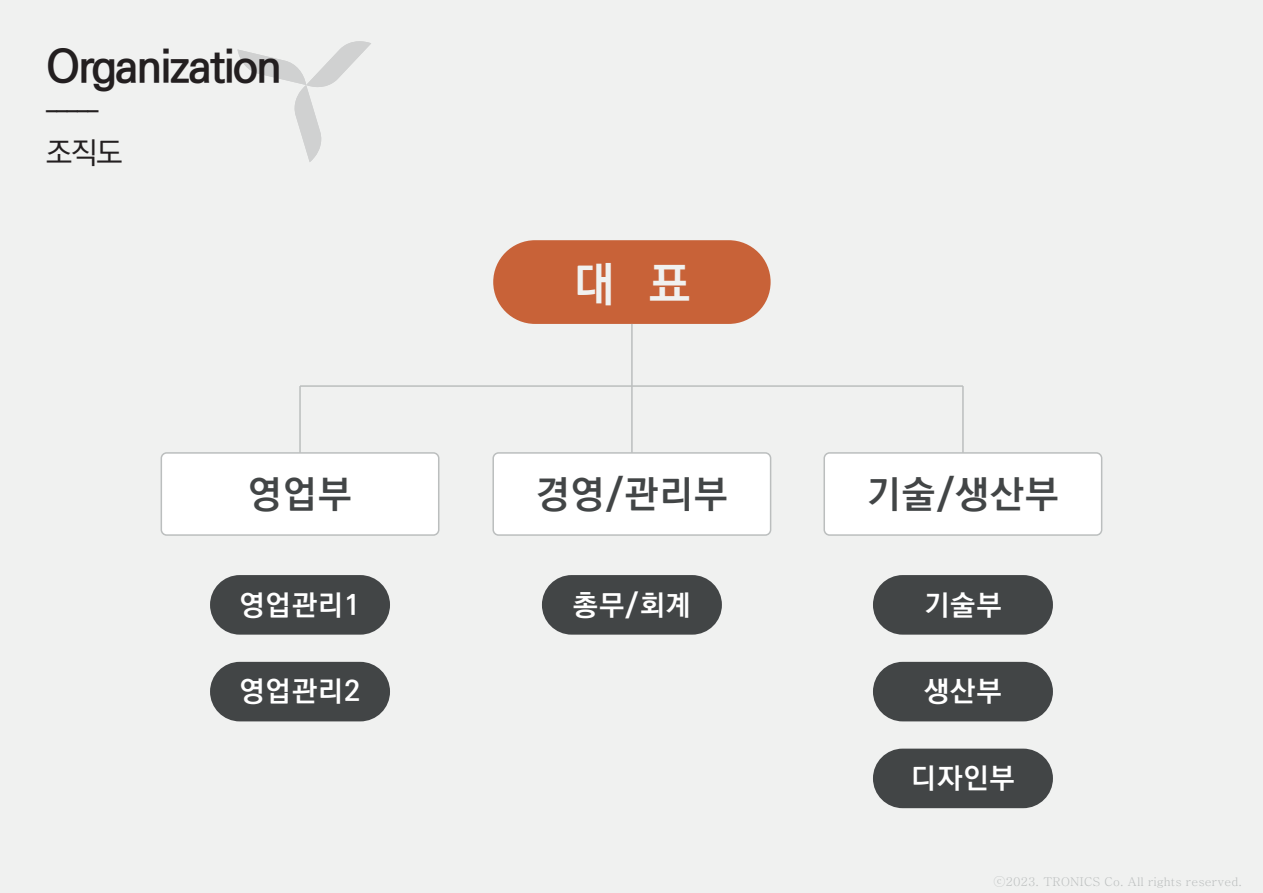
<style>
.page{position:relative;width:1263px;height:893px;background:#f0f1f0}
.page>*{position:absolute;margin:0;border:0;box-sizing:border-box;transform-origin:0 0}
.t1{font:700 47.25px "Ko Pub World Dotum";color:#f0f1f0}
.t2{font:700 45px "Ko Pub World Dotum";letter-spacing:-.03em;color:#231f20}
.t3{font:700 37.8px "Ko Pub World Dotum";letter-spacing:.05em;color:#424546}
.t4{font:500 30px "Ko Pub World Dotum";color:#231f20}
.t5{font:700 28.35px "Ko Pub World Dotum";letter-spacing:.05em;color:#fff}
.t6{font:700 22.5px "Ko Pub World Dotum";color:#231f20}
.t7{font:500 12px "Adobe Myungjo Std";color:#bbbebe}
</style>
<div class="page">
<svg style="left:237px;top:41px;width:134px;height:121px"></svg>
<div style="left:493px;top:240px;width:278px;height:84px;background:#c86238;border-radius:42px"></div>
<div style="left:210px;top:575px;width:180px;height:60px;background:#424546;border-radius:30px"></div>
<div style="left:210px;top:662px;width:180px;height:59px;background:#424546;border-radius:30px"></div>
<div style="left:542px;top:575px;width:180px;height:60px;background:#424546;border-radius:30px"></div>
<div style="left:873px;top:575px;width:180px;height:60px;background:#424546;border-radius:30px"></div>
<div style="left:873px;top:662px;width:180px;height:59px;background:#424546;border-radius:30px"></div>
<div style="left:873px;top:749px;width:180px;height:59px;background:#424546;border-radius:30px"></div>
<hr style="left:962px;top:386px;width:2px;height:67px;background:#bbbebe">
<hr style="left:631px;top:324px;width:2px;height:129px;background:#bbbebe">
<hr style="left:299px;top:386px;width:2px;height:67px;background:#bbbebe">
<hr style="left:300px;top:385px;width:663px;height:2px;background:#bbbebe">
<div style="left:493px;top:453px;width:278px;height:82px;background:#fff;border-radius:5px"></div>
<div style="left:492px;top:452px;width:279px;height:84px;border:2px solid #bbbebe;border-radius:5px"></div>
<div style="left:161px;top:453px;width:278px;height:82px;background:#fff;border-radius:5px"></div>
<div style="left:161px;top:452px;width:278px;height:84px;border:2px solid #bbbebe;border-radius:5px"></div>
<div style="left:824px;top:453px;width:278px;height:82px;background:#fff;border-radius:5px"></div>
<div style="left:823px;top:452px;width:279px;height:84px;border:2px solid #bbbebe;border-radius:5px"></div>
<h2 class="t2" style="left:46px;top:45px;width:237px">Organization</h2>
<h3 class="t6" style="left:46px;top:90px;width:54px">_____</h3>
<h3 class="t4" style="left:46px;top:131px;width:78px">조직도</h3>
<h1 class="t1" style="left:573px;top:250px;width:119px">대 표</h1>
<h3 class="t3" style="left:249px;top:467px;width:104px">영업부</h3>
<h3 class="t3" style="left:536px;top:467px;width:193px">경영/관리부</h3>
<h3 class="t3" style="left:867px;top:467px;width:193px">기술/생산부</h3>
<h3 class="t5" style="left:240px;top:584px;width:122px">영업관리1</h3>
<h3 class="t5" style="left:573px;top:584px;width:119px">총무/회계</h3>
<h3 class="t5" style="left:924px;top:584px;width:79px">기술부</h3>
<h3 class="t5" style="left:240px;top:671px;width:122px">영업관리2</h3>
<h3 class="t5" style="left:924px;top:671px;width:79px">생산부</h3>
<h3 class="t5" style="left:911px;top:758px;width:105px">디자인부</h3>
<p class="t7" style="left:993px;top:875px;width:250px">ⓒ2023. TRONICS Co. All rights reserved.</p>
</div>
